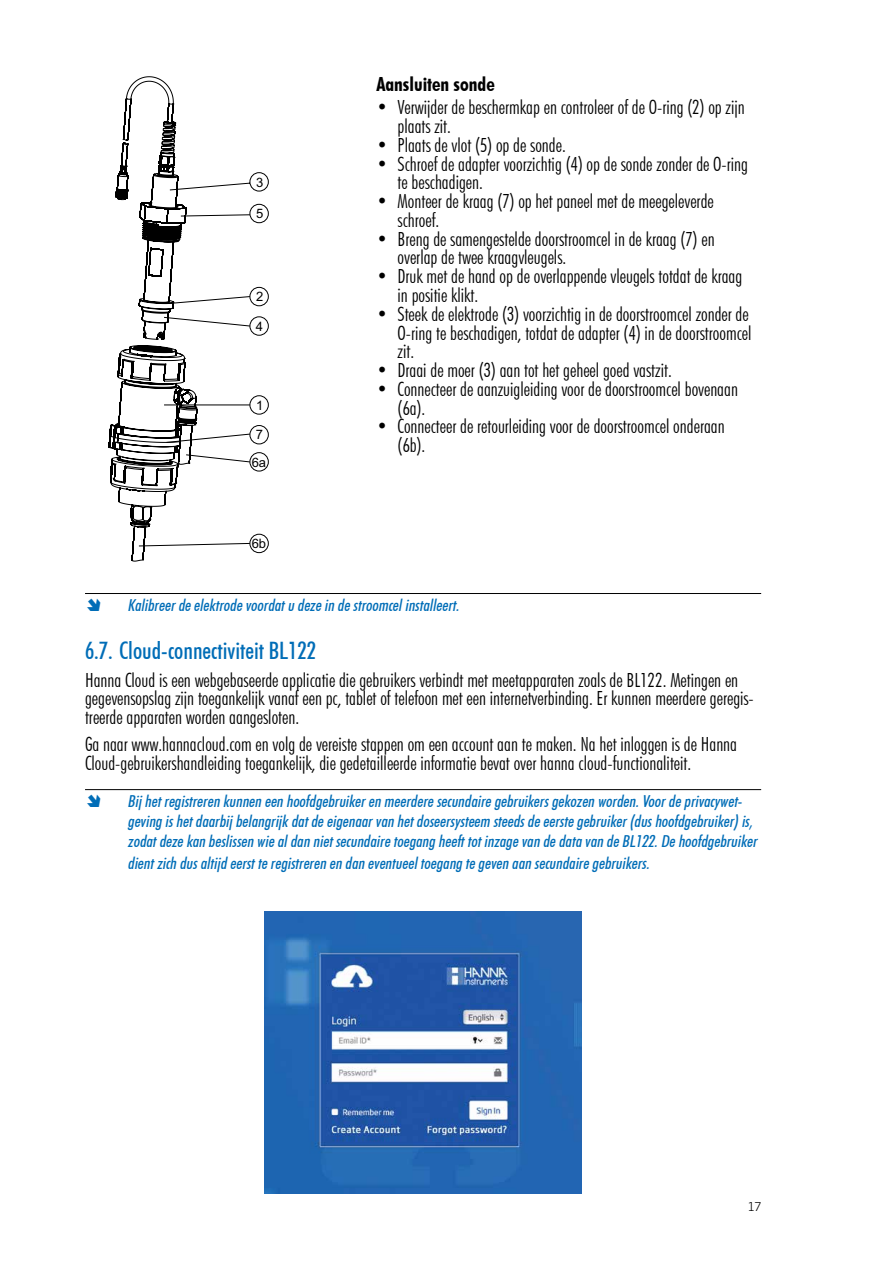
<style>
.page{position:relative;width:893px;height:1263px;background:#fff}
.page>*{position:absolute;margin:0;border:0;box-sizing:border-box;transform-origin:0 0}
.t1{font:500 condensed 24px "Futura BT";color:#006db7}
.t2{font:300 condensed 19.5px/18.8px "Futura BT";color:#000}
.t3{font:700 condensed 19.5px "Futura BT";color:#000}
.t4{font:italic 500 condensed 16.5px/19.8px "Futura BT";color:#006db7}
.t5{font:13.05px "Arial";color:#000}
.t6{font:300 12px "Soho Gothic Pro";color:#000}
</style>
<div class="page">
<hr style="left:85px;top:593px;width:676px;height:1px;background:#000">
<hr style="left:85px;top:789px;width:676px;height:1px;background:#000">
<svg style="left:109px;top:77px;width:68px;height:484px"></svg>
<div style="left:250px;top:534px;width:19px;height:19px;border:1px solid #000;border-radius:50%"></div>
<svg style="left:139px;top:172px;width:130px;height:374px"></svg>
<img style="left:265px;top:911px;width:316px;height:282px">
<p class="t5" style="left:256px;top:173px;width:9px">3</p>
<p class="t5" style="left:256px;top:205px;width:9px">5</p>
<p class="t5" style="left:256px;top:288px;width:9px">2</p>
<p class="t5" style="left:256px;top:318px;width:9px">4</p>
<p class="t5" style="left:256px;top:396px;width:9px">1</p>
<p class="t5" style="left:256px;top:426px;width:9px">7</p>
<p class="t5" style="left:252px;top:453px;width:16px">6a</p>
<p class="t5" style="left:252px;top:535px;width:16px">6b</p>
<p class="t3" style="left:376px;top:73px;width:120px">Aansluiten sonde</p>
<p class="t2" style="left:398px;top:98px;width:349px;text-indent:-21px">• Verwijder de beschermkap en controleer of de O-ring (2) op zijn plaats zit.</p>
<p class="t2" style="left:376px;top:135px;width:191px">• Plaats de vlot (5) op de sonde.</p>
<p class="t2" style="left:398px;top:154px;width:352px;text-indent:-21px">• Schroef de adapter voorzichtig (4) op de sonde zonder de O-ring te beschadigen.</p>
<p class="t2" style="left:398px;top:192px;width:318px;text-indent:-21px">• Monteer de kraag (7) op het paneel met de meegeleverde schroef.</p>
<p class="t2" style="left:398px;top:229px;width:318px;text-indent:-21px">• Breng de samengestelde doorstroomcel in de kraag (7) en overlap de twee kraagvleugels.</p>
<p class="t2" style="left:398px;top:267px;width:346px;text-indent:-21px">• Druk met de hand op de overlappende vleugels totdat de kraag in positie klikt.</p>
<p class="t2" style="left:398px;top:304px;width:355px;text-indent:-21px">• Steek de elektrode (3) voorzichtig in de doorstroomcel zonder de<br>O-ring te beschadigen, totdat de adapter (4) in de doorstroomcel zit.</p>
<p class="t2" style="left:376px;top:361px;width:297px">• Draai de moer (3) aan tot het geheel goed vastzit.</p>
<p class="t2" style="left:398px;top:379px;width:342px;text-indent:-21px">• Connecteer de aanzuigleiding voor de doorstroomcel bovenaan (6a).</p>
<p class="t2" style="left:398px;top:417px;width:329px;text-indent:-21px">• Connecteer de retourleiding voor de doorstroomcel onderaan (6b).</p>
<p class="t4" style="left:85px;top:595px;width:379px">➔ Kalibreerdeelektrodevoordatu dezein destroomcelinstalleert.</p>
<p class="t1" style="left:85px;top:636px;width:232px">6.7. Cloud-connectiviteit BL122</p>
<p class="t2" style="left:85px;top:670px;width:670px">Hanna Cloud is een webgebaseerde applicatie die gebruikers verbindt met meetapparaten zoals de BL122. Metingen en gegevensopslag zijn toegankelijk vanaf een pc, tablet of telefoon met een internetverbinding. Er kunnen meerdere geregis&shy;treerde apparaten worden aangesloten.</p>
<p class="t2" style="left:85px;top:735px;width:654px">Ga naar www.hannacloud.com en volg de vereiste stappen om een account aan te maken. Na het inloggen is de Hanna<br>Cloud-gebruikershandleiding toegankelijk, die gedetailleerde informatie bevat over hanna cloud-functionaliteit.</p>
<p class="t4" style="left:128px;top:791px;width:634px;text-indent:-43px">➔ Bijhetregistreren kunnen een hoofdgebruikeren meerderesecundairegebruikersgekozen worden.Voordeprivacywet&shy;gevingishetdaarbijbelangrijkdatdeeigenaarvan hetdoseersysteem steedsdeeerstegebruiker(dushoofdgebruiker)is, zodatdezekan beslissen wiealdan nietsecundairetoegangheefttotinzagevan dedatavan deBL122.Dehoofdgebruiker</p>
<p class="t4" style="left:128px;top:853px;width:527px">dientzich dusaltijdeerstteregistreren en dan eventueeltoegangtegeven aan secundairegebruikers.</p>
<p class="t6" style="left:748px;top:1197px;width:14px">17</p>
</div>
